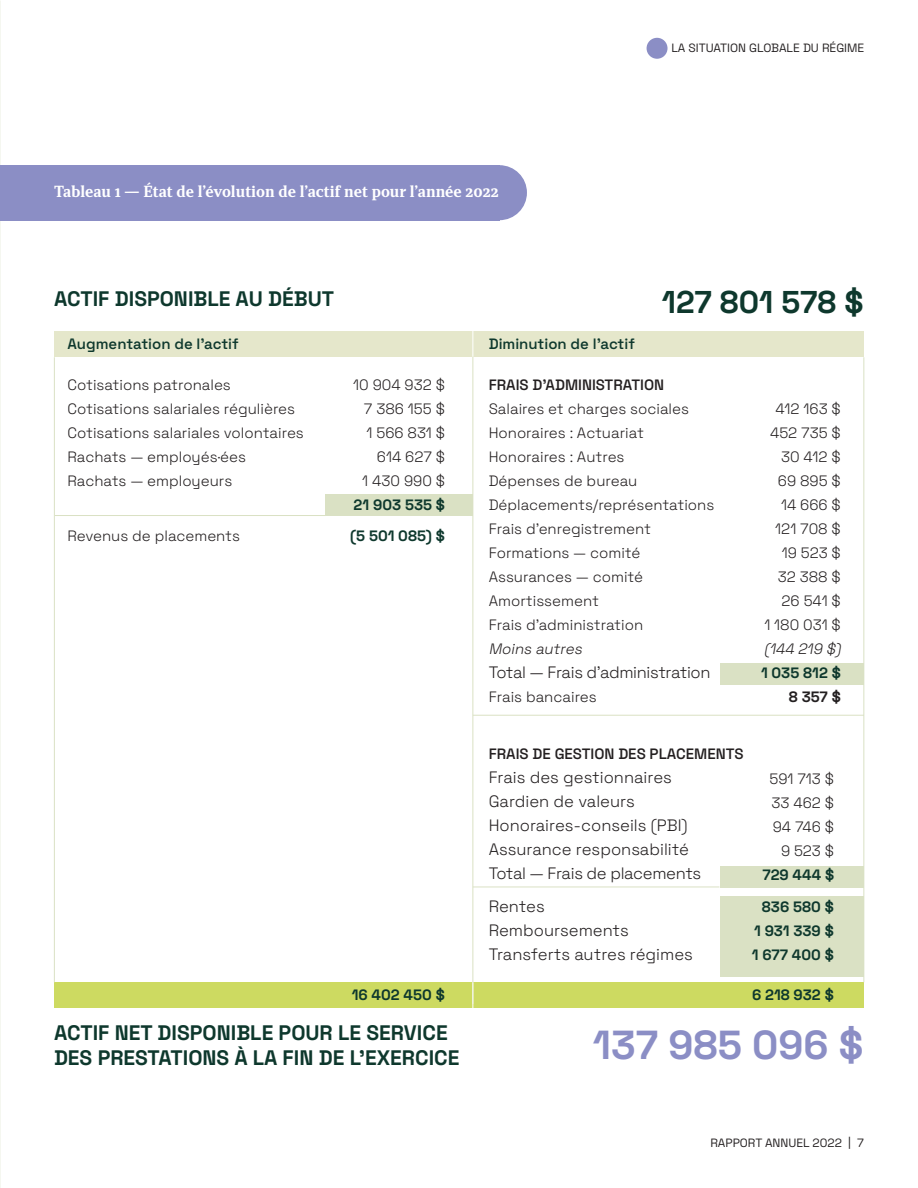
<style>
.page{position:relative;width:918px;height:1188px;background:#fff}
.page>*{position:absolute;margin:0;border:0;box-sizing:border-box;transform-origin:0 0}
.space_grotesk__italic{font:40.5px "Space Grotesk Bold 2";color:#8b8ec5}
.space_grotesk__italic-2{font:31.5px "Space Grotesk Bold 2";color:#0e382d}
.space_grotesk__italic-3{font:21px/25.2px "Space Grotesk Bold 2";color:#0e382d}
.space_grotesk__italic-4{font:300 16.5px "Space Grotesk";color:#231f20}
.space_grotesk__italic-5{font:300 16.5px "Space Grotesk";letter-spacing:-.02em;color:#231f20}
.space_grotesk__italic-6{font:300 15px "Space Grotesk";color:#231f20}
.space_grotesk__italic-7{font:15px "Space Grotesk Bold 2";color:#0e382d}
.text_-_1{font:700 15px "Recia";color:#fff}
.space_grotesk__italic-8{font:600 15px "Space Grotesk";color:#231f20}
.space_grotesk__italic-9{font:600 15px "Space Grotesk";color:#0e382d}
.space_grotesk__italic-10{font:italic 300 15px "Space Grotesk";color:#231f20}
.space_grotesk__italic-11{font:15px "Space Grotesk Bold 2";color:#231f20}
.t1{font:12px "Space Grotesk";color:#231f20}
</style>
<div class="page">
<div style="left:647px;top:38px;width:21px;height:21px;background:#8b8ec5;border-radius:50%"></div>
<div style="left:0;top:165px;width:499px;height:55px;background:#8b8ec5"></div>
<div style="left:472px;top:165px;width:55px;height:55px;background:#8b8ec5;border-radius:50%"></div>
<div style="left:54px;top:331px;width:810px;height:26px;background:#e5e7cb"></div>
<div style="left:54px;top:982px;width:810px;height:26px;background:#cdda61"></div>
<div style="left:325px;top:494px;width:148px;height:22px;background:#dae1c4"></div>
<div style="left:721px;top:663px;width:143px;height:21px;background:#dae1c4"></div>
<div style="left:721px;top:866px;width:143px;height:21px;background:#dae1c4"></div>
<div style="left:721px;top:896px;width:143px;height:81px;background:#dae1c4"></div>
<hr style="left:54px;top:357px;width:1px;height:625px;background:#dae1c4">
<hr style="left:472px;top:357px;width:1px;height:647px;background:#dae1c4">
<svg style="left:472px;top:331px;width:1px;height:26px"></svg>
<hr style="left:472px;top:982px;width:1px;height:33px;background:#fff">
<hr style="left:863px;top:357px;width:1px;height:625px;background:#dae1c4">
<hr style="left:55px;top:515px;width:270px;height:1px;background:#dae1c4">
<hr style="left:473px;top:887px;width:246px;height:1px;background:#dae1c4">
<hr style="left:473px;top:715px;width:391px;height:1px;background:#dae1c4">
<p class="text_-_1" style="left:54px;top:182px;width:446px">Tableau 1 — État de l’évolution de l’actif net pour l’année 2022</p>
<p class="t1" style="left:671px;top:39px;width:195px">LA SITUATION GLOBALE DU RÉGIME</p>
<p class="space_grotesk__italic-3" style="left:54px;top:284px;width:282px">ACTIF DISPONIBLE AU DÉBUT</p>
<p class="space_grotesk__italic-2" style="left:662px;top:277px;width:203px">127 801 578 $</p>
<p class="space_grotesk__italic-9" style="left:68px;top:332px;width:173px">Augmentation de l’actif</p>
<p class="space_grotesk__italic-6" style="left:68px;top:374px;width:165px">Cotisations patronales</p>
<p class="space_grotesk__italic-6" style="left:68px;top:398px;width:229px">Cotisations salariales régulières</p>
<p class="space_grotesk__italic-6" style="left:68px;top:422px;width:238px">Cotisations salariales volontaires</p>
<p class="space_grotesk__italic-6" style="left:68px;top:446px;width:180px">Rachats — employés·ées</p>
<p class="space_grotesk__italic-6" style="left:68px;top:470px;width:166px">Rachats — employeurs</p>
<p class="space_grotesk__italic-6" style="left:68px;top:525px;width:174px">Revenus de placements</p>
<p class="space_grotesk__italic-6" style="left:353px;top:374px;width:93px">10 904 932 $</p>
<p class="space_grotesk__italic-6" style="left:364px;top:398px;width:83px">7 386 155 $</p>
<p class="space_grotesk__italic-6" style="left:366px;top:422px;width:80px">1 566 831 $</p>
<p class="space_grotesk__italic-6" style="left:377px;top:446px;width:70px">614 627 $</p>
<p class="space_grotesk__italic-6" style="left:362px;top:470px;width:84px">1 430 990 $</p>
<p class="space_grotesk__italic-7" style="left:354px;top:493px;width:93px">21 903 535 $</p>
<p class="space_grotesk__italic-7" style="left:350px;top:524px;width:96px">(5 501 085) $</p>
<p class="space_grotesk__italic-9" style="left:489px;top:332px;width:148px">Diminution de l’actif</p>
<p class="space_grotesk__italic-8" style="left:489px;top:373px;width:177px">FRAIS D’ADMINISTRATION</p>
<p class="space_grotesk__italic-6" style="left:489px;top:398px;width:202px">Salaires et charges sociales</p>
<p class="space_grotesk__italic-6" style="left:489px;top:422px;width:157px">Honoraires : Actuariat</p>
<p class="space_grotesk__italic-6" style="left:489px;top:446px;width:137px">Honoraires : Autres</p>
<p class="space_grotesk__italic-6" style="left:489px;top:470px;width:150px">Dépenses de bureau</p>
<p class="space_grotesk__italic-6" style="left:489px;top:494px;width:227px">Déplacements/représentations</p>
<p class="space_grotesk__italic-6" style="left:489px;top:518px;width:164px">Frais d’enregistrement</p>
<p class="space_grotesk__italic-6" style="left:489px;top:542px;width:153px">Formations — comité</p>
<p class="space_grotesk__italic-6" style="left:489px;top:566px;width:156px">Assurances — comité</p>
<p class="space_grotesk__italic-6" style="left:489px;top:590px;width:112px">Amortissement</p>
<p class="space_grotesk__italic-6" style="left:489px;top:614px;width:156px">Frais d’administration</p>
<p class="space_grotesk__italic-10" style="left:489px;top:638px;width:98px">Moins autres</p>
<p class="space_grotesk__italic-5" style="left:489px;top:660px;width:223px">Total — Frais d’administration</p>
<p class="space_grotesk__italic-6" style="left:489px;top:686px;width:110px">Frais bancaires</p>
<p class="space_grotesk__italic-6" style="left:775px;top:398px;width:67px">412 163 $</p>
<p class="space_grotesk__italic-6" style="left:770px;top:422px;width:72px">452 735 $</p>
<p class="space_grotesk__italic-6" style="left:781px;top:446px;width:61px">30 412 $</p>
<p class="space_grotesk__italic-6" style="left:778px;top:470px;width:64px">69 895 $</p>
<p class="space_grotesk__italic-6" style="left:781px;top:494px;width:61px">14 666 $</p>
<p class="space_grotesk__italic-6" style="left:775px;top:518px;width:67px">121 708 $</p>
<p class="space_grotesk__italic-6" style="left:782px;top:542px;width:61px">19 523 $</p>
<p class="space_grotesk__italic-6" style="left:778px;top:566px;width:65px">32 388 $</p>
<p class="space_grotesk__italic-6" style="left:782px;top:590px;width:61px">26 541 $</p>
<p class="space_grotesk__italic-6" style="left:764px;top:614px;width:78px">1 180 031 $</p>
<p class="space_grotesk__italic-10" style="left:764px;top:638px;width:82px">(144 219 $)</p>
<p class="space_grotesk__italic-7" style="left:761px;top:661px;width:81px">1 035 812 $</p>
<p class="space_grotesk__italic-11" style="left:789px;top:685px;width:53px">8 357 $</p>
<p class="space_grotesk__italic-8" style="left:489px;top:742px;width:256px">FRAIS DE GESTION DES PLACEMENTS</p>
<p class="space_grotesk__italic-4" style="left:489px;top:765px;width:185px">Frais des gestionnaires</p>
<p class="space_grotesk__italic-4" style="left:489px;top:789px;width:148px">Gardien de valeurs</p>
<p class="space_grotesk__italic-4" style="left:489px;top:813px;width:201px">Honoraires-conseils (PBI)</p>
<p class="space_grotesk__italic-4" style="left:489px;top:837px;width:202px">Assurance responsabilité</p>
<p class="space_grotesk__italic-5" style="left:489px;top:861px;width:214px">Total — Frais de placements</p>
<p class="space_grotesk__italic-4" style="left:489px;top:895px;width:58px">Rentes</p>
<p class="space_grotesk__italic-4" style="left:489px;top:919px;width:142px">Remboursements</p>
<p class="space_grotesk__italic-4" style="left:489px;top:943px;width:206px">Transferts autres régimes</p>
<p class="space_grotesk__italic-6" style="left:769px;top:768px;width:66px">591 713 $</p>
<p class="space_grotesk__italic-6" style="left:772px;top:792px;width:64px">33 462 $</p>
<p class="space_grotesk__italic-6" style="left:773px;top:816px;width:63px">94 746 $</p>
<p class="space_grotesk__italic-6" style="left:781px;top:840px;width:55px">9 523 $</p>
<p class="space_grotesk__italic-7" style="left:762px;top:863px;width:73px">729 444 $</p>
<p class="space_grotesk__italic-7" style="left:762px;top:895px;width:73px">836 580 $</p>
<p class="space_grotesk__italic-7" style="left:754px;top:919px;width:81px">1 931 339 $</p>
<p class="space_grotesk__italic-7" style="left:752px;top:943px;width:83px">1 677 400 $</p>
<p class="space_grotesk__italic-7" style="left:352px;top:983px;width:94px">16 402 450 $</p>
<p class="space_grotesk__italic-7" style="left:752px;top:983px;width:83px">6 218 932 $</p>
<p class="space_grotesk__italic-3" style="left:54px;top:1018px;width:407px">ACTIF NET DISPONIBLE POUR LE SERVICE<br>DES PRESTATIONS À LA FIN DE L’EXERCICE</p>
<p class="space_grotesk__italic" style="left:593px;top:1013px;width:272px">137 985 096 $</p>
<p class="t1" style="left:710px;top:1134px;width:155px">RAPPORT ANNUEL 2022 | 7</p>
</div>
